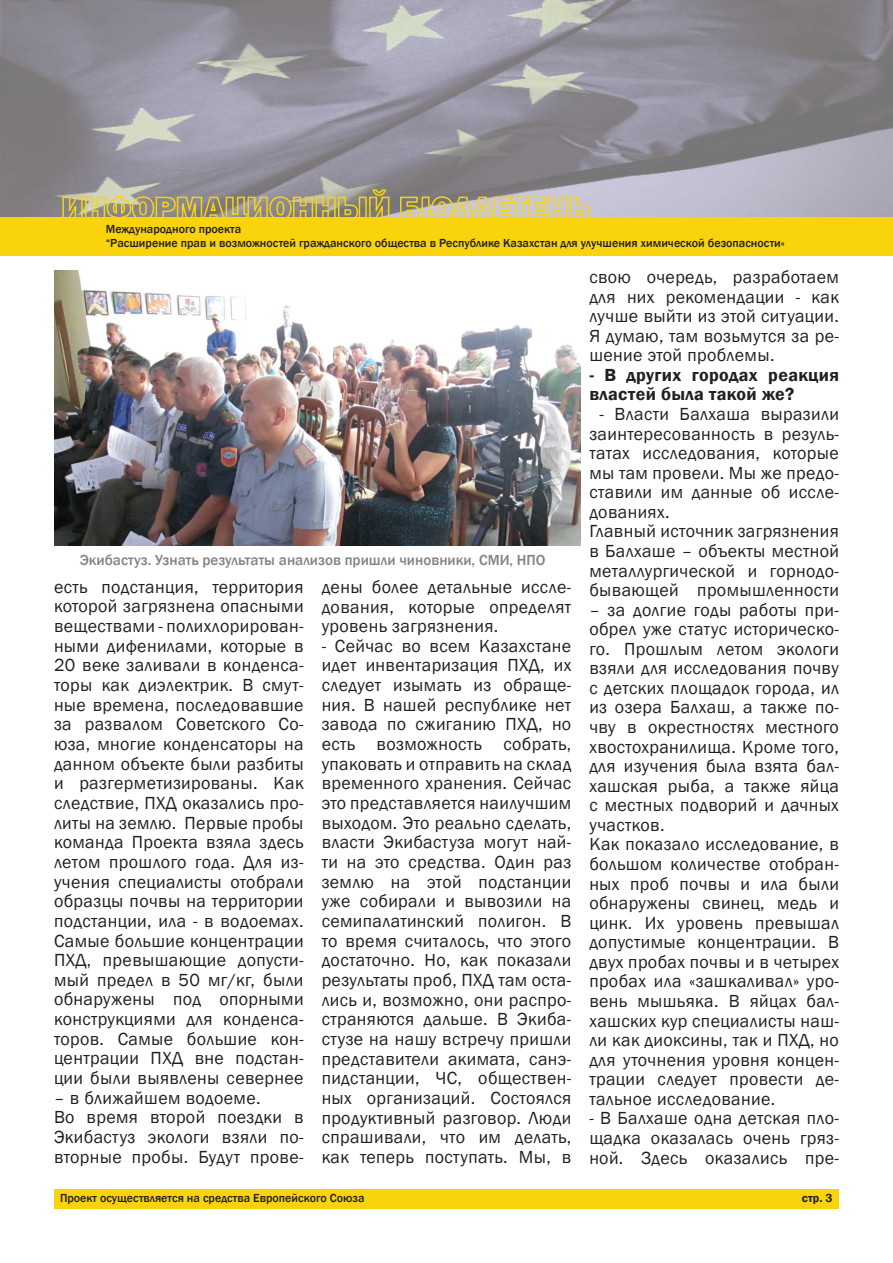
<style>
.page{position:relative;width:893px;height:1263px;background:#fff}
.page>*{position:absolute;margin:0;border:0;box-sizing:border-box;transform-origin:0 0}
.t1{font:18px/19.6px "Franklin Gothic";letter-spacing:.02em;color:#231f20;text-align:justify}
.t2{font:600 18px/19.5px "Franklin Gothic";letter-spacing:.02em;color:#231f20}
.t3{font:500 15px "Franklin Gothic";color:#828487}
.t4{font:500 12px/14.4px "Franklin Gothic";color:#231f20}
.t5{font:600 12px "Franklin Gothic";color:#231f20}
</style>
<div class="page">
<div style="left:54px;top:1189px;width:785px;height:20px;background:#f9d40d"></div>
<img style="left:0;top:0;width:893px;height:217px">
<div style="left:0;top:217px;width:893px;height:38px;background:#f9d40d"></div>
<svg style="left:62px;top:189px;width:328px;height:28px;background:#aaa075"></svg>
<svg style="left:399px;top:196px;width:192px;height:21px;background:#ccc091"></svg>
<img style="left:54px;top:270px;width:526px;height:276px">
<p class="t4" style="left:106px;top:222px;width:680px">Международного проекта<br>“Расширение прав и возможностей гражданского общества в Республике Казахстан для улучшения химической безопасности»</p>
<p class="t3" style="left:80px;top:551px;width:467px">Экибастуз. Узнать результаты анализов пришли чиновники, СМИ, НПО</p>
<p class="t1" style="left:54px;top:577px;width:251px">есть подстанция, территория которой загрязнена опасными веществами - полихлорирован&shy;ными дифенилами, которые в 20 веке заливали в конденса&shy;торы как диэлектрик. В смут&shy;ные времена, последовавшие за развалом Советского Со&shy;юза, многие конденсаторы на данном объекте были разбиты и разгерметизированы. Как следствие, ПХД оказались про&shy;литы на землю. Первые пробы команда Проекта взяла здесь летом прошлого года. Для из&shy;учения специалисты отобрали образцы почвы на территории подстанции, ила - в водоемах.<br>Самые большие концентрации ПХД, превышающие допусти&shy;мый предел в 50 мг/кг, были обнаружены под опорными конструкциями для конденса&shy;торов. Самые большие кон&shy;центрации ПХД вне подстан&shy;ции были выявлены севернее</p>
<p class="t1" style="left:54px;top:1088px;width:251px;text-align:left">– в ближайшем водоеме.<br>Во время второй поездки в<br>Экибастуз экологи взяли по&shy;вторные пробы. Будут прове-</p>
<p class="t1" style="left:322px;top:577px;width:251px">дены более детальные иссле&shy;дования, которые определят уровень загрязнения.</p>
<p class="t1" style="left:322px;top:636px;width:251px">- Сейчас во всем Казахстане идет инвентаризация ПХД, их следует изымать из обраще&shy;ния. В нашей республике нет завода по сжиганию ПХД, но есть возможность собрать, упаковать и отправить на склад временного хранения. Сейчас это представляется наилучшим выходом. Это реально сделать, власти Экибастуза могут най&shy;ти на это средства. Один раз землю на этой подстанции уже собирали и вывозили на семипалатинский полигон. В то время считалось, что этого достаточно. Но, как показали результаты проб, ПХД там оста&shy;лись и, возможно, они распро&shy;страняются дальше. В Экиба&shy;стузе на нашу встречу пришли представители акимата, санэ&shy;пидстанции, ЧС, обществен&shy;ных организаций. Состоялся продуктивный разговор. Люди спрашивали, что им делать, как теперь поступать. Мы, в</p>
<p class="t1" style="left:589px;top:268px;width:251px">свою очередь, разработаем для них рекомендации - как лучше выйти из этой ситуации.<br>Я думаю, там возьмутся за ре&shy;шение этой проблемы.</p>
<p class="t2" style="left:589px;top:365px;width:251px">- В других городах реакция властей была такой же?</p>
<p class="t1" style="left:589px;top:405px;width:251px;text-align:left;text-indent:10px">- Власти Балхаша выразили заинтересованность в резуль&shy;татах исследования, которые мы там провели. Мы же предо&shy;ставили им данные об иссле&shy;дованиях.<br>Главный источник загрязнения в Балхаше – объекты местной металлургической и горнодо&shy;бывающей промышленности</p>
<p class="t1" style="left:589px;top:600px;width:251px;text-align:left">– за долгие годы работы при&shy;обрел уже статус историческо&shy;го. Прошлым летом экологи взяли для исследования почву с детских площадок города, ил из озера Балхаш, а также по&shy;чву в окрестностях местного хвостохранилища. Кроме того, для изучения была взята бал&shy;хашская рыба, а также яйца с местных подворий и дачных участков.<br>Как показало исследование, в большом количестве отобран&shy;ных проб почвы и ила были обнаружены свинец, медь и цинк. Их уровень превышал допустимые концентрации. В двух пробах почвы и в четырех пробах ила «зашкаливал» уро&shy;вень мышьяка. В яйцах бал&shy;хашских кур специалисты наш&shy;ли как диоксины, так и ПХД, но для уточнения уровня концен&shy;трации следует провести де&shy;тальное исследование.</p>
<p class="t1" style="left:589px;top:1109px;width:251px">- В Балхаше одна детская пло&shy;щадка оказалась очень гряз&shy;ной. Здесь оказались пре-</p>
<p class="t4" style="left:60px;top:1190px;width:306px">Проект осуществляется на средства Европейского Союза</p>
<p class="t5" style="left:802px;top:1190px;width:32px">стр. 3</p>
</div>
